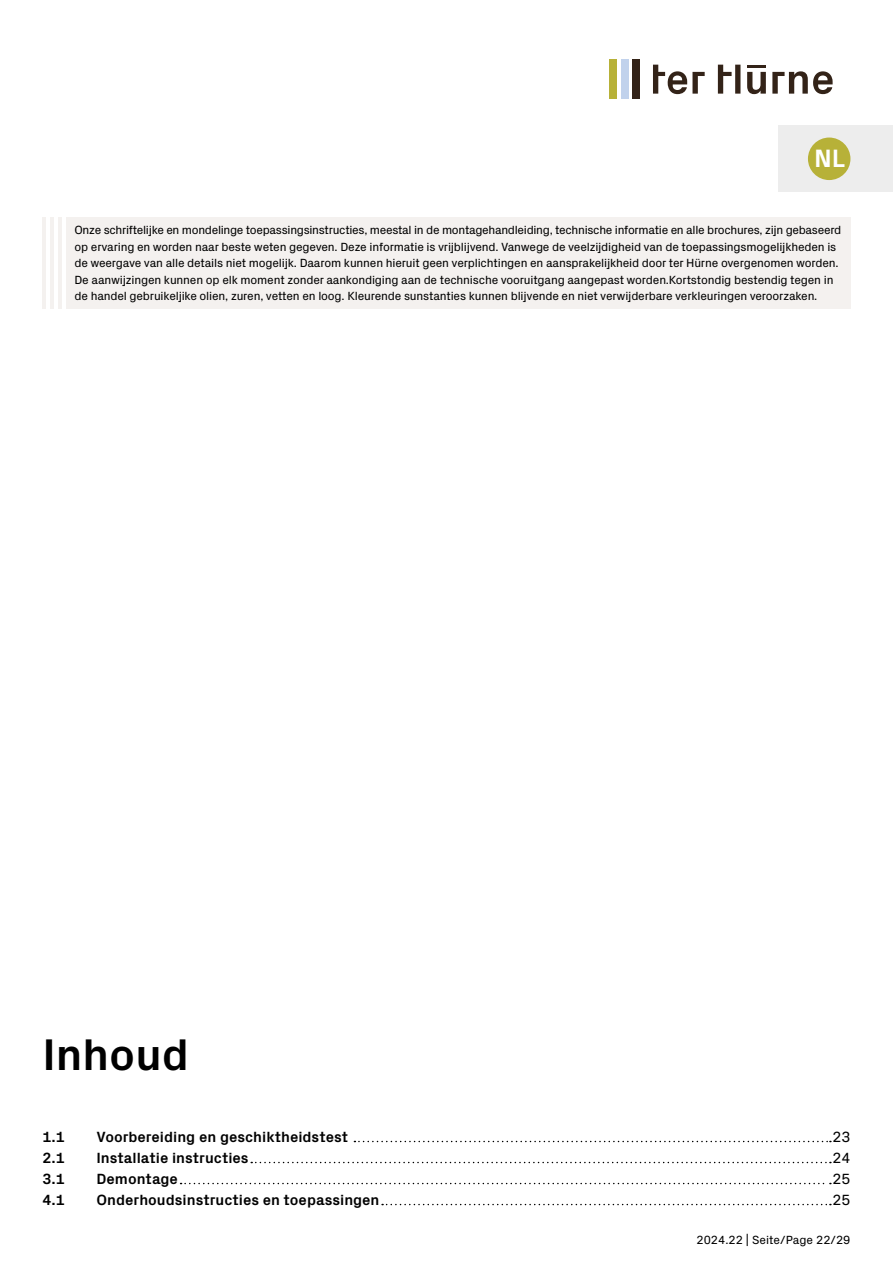
<style>
.page{position:relative;width:893px;height:1263px;background:#fff}
.page>*{position:absolute;margin:0;border:0;box-sizing:border-box;transform-origin:0 0}
.t1{font:700 45px "Px Grotesk";color:#000}
.t2{font:700 25.5px "Px Grotesk";color:#fff}
.t3{font:700 15px "Px Grotesk";color:#000}
.t4{font:15px "Px Grotesk";color:#000}
.t5{font:12px/16.5px "Px Grotesk";letter-spacing:-.015em;color:#000}
</style>
<div class="page">
<div style="left:632px;top:60px;width:8px;height:39px;background:#332318"></div>
<div style="left:609px;top:60px;width:8px;height:39px;background:#b7b138"></div>
<div style="left:621px;top:60px;width:7px;height:39px;background:#c1d2ec"></div>
<svg style="left:718px;top:65px;width:22px;height:29px"></svg>
<svg style="left:747px;top:65px;width:19px;height:29px"></svg>
<svg style="left:772px;top:71px;width:61px;height:23px"></svg>
<svg style="left:653px;top:65px;width:52px;height:29px"></svg>
<div style="left:778px;top:126px;width:115px;height:66px;background:#ededed"></div>
<div style="left:808px;top:138px;width:42px;height:42px;background:#b7b138;border-radius:50%"></div>
<div style="left:66px;top:218px;width:784px;height:91px;background:#f4f1ef"></div>
<hr style="left:43px;top:218px;width:3px;height:91px;background:#f4f1ef">
<hr style="left:50px;top:218px;width:4px;height:91px;background:#f4f1ef">
<hr style="left:58px;top:218px;width:4px;height:91px;background:#f4f1ef">
<svg style="left:354px;top:1141px;width:477px;height:1px"></svg>
<svg style="left:251px;top:1162px;width:580px;height:1px"></svg>
<svg style="left:181px;top:1183px;width:650px;height:1px"></svg>
<svg style="left:382px;top:1204px;width:449px;height:1px"></svg>
<h2 class="t2" style="left:814px;top:140px;width:33px">NL</h2>
<p class="t5" style="left:74px;top:221px;width:768px">Onze schriftelijke en mondelinge toepassingsinstructies, meestal in de montagehandleiding, technische informatie en alle brochures, zijn gebaseerd op ervaring en worden naar beste weten gegeven. Deze informatie is vrijblijvend. Vanwege de veelzijdigheid van de toepassingsmogelijkheden is de weergave van alle details niet mogelijk. Daarom kunnen hieruit geen verplichtingen en aansprakelijkheid door ter Hürne overgenomen worden.<br>De aanwijzingen kunnen op elk moment zonder aankondiging aan de technische vooruitgang aangepast worden.Kortstondig bestendig tegen in de handel gebruikeljike olien, zuren, vetten en loog. Kleurende sunstanties kunnen blijvende en niet verwijderbare verkleuringen veroorzaken.</p>
<h1 class="t1" style="left:43px;top:1022px;width:148px">Inhoud</h1>
<p class="t3" style="left:43px;top:1126px;width:24px">1.1</p>
<p class="t3" style="left:97px;top:1126px;width:253px">Voorbereiding en geschiktheidstest</p>
<p class="t4" style="left:832px;top:1126px;width:19px">23</p>
<p class="t3" style="left:43px;top:1147px;width:24px">2.1</p>
<p class="t3" style="left:97px;top:1147px;width:154px">Installatie instructies</p>
<p class="t4" style="left:832px;top:1147px;width:19px">24</p>
<p class="t3" style="left:43px;top:1168px;width:24px">3.1</p>
<p class="t3" style="left:97px;top:1168px;width:83px">Demontage</p>
<p class="t4" style="left:832px;top:1168px;width:19px">25</p>
<p class="t3" style="left:43px;top:1189px;width:24px">4.1</p>
<p class="t3" style="left:97px;top:1189px;width:284px">Onderhoudsinstructies en toepassingen</p>
<p class="t4" style="left:832px;top:1189px;width:19px">25</p>
<p class="t5" style="left:696px;top:1231px;width:155px">2024.22 | Seite/Page 22/29</p>
</div>
